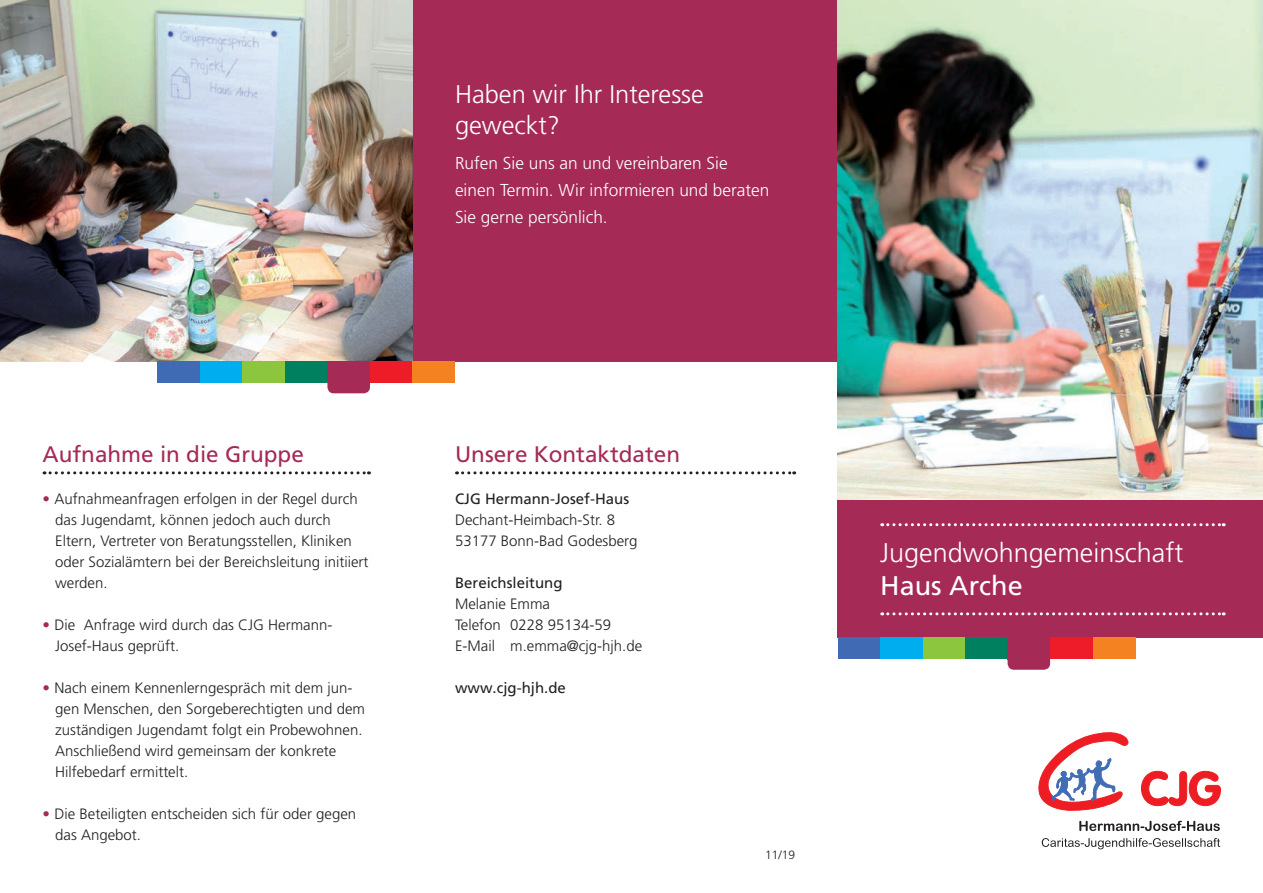
<style>
.page{position:relative;width:1263px;height:893px;background:#fff}
.page>*{position:absolute;margin:0;border:0;box-sizing:border-box;transform-origin:0 0}
.t1{font:300 27px "Frutiger LT Pro";color:#fff}
.t2{font:27px "Frutiger LT Pro";color:#fff}
.t3{font:300 25.5px/30.6px "Frutiger LT Pro";color:#fff}
.t4{font:22.5px "Frutiger LT Pro";color:#a52a56}
.t5{font:300 17.25px/27px "Frutiger LT Pro";color:#fff}
.t6{font:300 15px/21px "Frutiger LT Pro";color:#231f20}
.t7{font:15px "Frutiger LT Pro";color:#231f20}
.t8{font:300 12px "Frutiger LT Pro";color:#231f20}
.s1{color:#a52a56}
</style>
<div class="page">
<div style="left:838px;top:500px;width:425px;height:138px;background:#a52a56"></div>
<div style="left:412px;top:0;width:426px;height:361px;background:#a52a56"></div>
<img style="left:838px;top:0;width:425px;height:500px">
<img style="left:0;top:0;width:412px;height:361px">
<div style="left:157px;top:361px;width:43px;height:22px;background:#406ab4"></div>
<div style="left:200px;top:361px;width:42px;height:22px;background:#00aeef"></div>
<div style="left:242px;top:361px;width:43px;height:22px;background:#8bc63e"></div>
<div style="left:285px;top:361px;width:42px;height:22px;background:#00805f"></div>
<div style="left:370px;top:361px;width:42px;height:22px;background:#ee1c28"></div>
<div style="left:412px;top:361px;width:43px;height:22px;background:#f58220"></div>
<div style="left:327px;top:361px;width:43px;height:22px;background:#a52a56"></div>
<div style="left:838px;top:638px;width:42px;height:21px;background:#406ab4"></div>
<div style="left:880px;top:638px;width:43px;height:21px;background:#00aeef"></div>
<div style="left:923px;top:638px;width:42px;height:21px;background:#8bc63e"></div>
<div style="left:965px;top:638px;width:43px;height:21px;background:#00805f"></div>
<div style="left:1050px;top:638px;width:43px;height:21px;background:#ee1c28"></div>
<div style="left:1007px;top:638px;width:43px;height:32px;background:#a52a56;border-radius:6px"></div>
<div style="left:1093px;top:638px;width:42px;height:21px;background:#f58220"></div>
<div style="left:1008px;top:637px;width:42px;height:22px;background:#a52a56"></div>
<div style="left:327px;top:361px;width:43px;height:32px;background:#a52a56;border-radius:6px"></div>
<svg style="left:1079px;top:821px;width:141px;height:10px"></svg>
<svg style="left:1042px;top:838px;width:178px;height:11px"></svg>
<svg style="left:1141px;top:771px;width:79px;height:35px"></svg>
<svg style="left:1039px;top:733px;width:90px;height:78px"></svg>
<svg style="left:882px;top:523px;width:342px;height:3px"></svg>
<svg style="left:882px;top:612px;width:342px;height:3px"></svg>
<svg style="left:44px;top:471px;width:325px;height:3px"></svg>
<svg style="left:456px;top:471px;width:339px;height:3px"></svg>
<h2 class="t3" style="left:455px;top:79px;width:250px">Haben wir Ihr Interesse geweckt?</h2>
<p class="t5" style="left:455px;top:150px;width:316px">Rufen Sie uns an und vereinbaren Sie einen Termin. Wir informieren und beraten<br>Sie gerne persönlich.</p>
<h3 class="t4" style="left:43px;top:441px;width:263px">Aufnahme in die Gruppe</h3>
<p class="t6" style="left:55px;top:488px;width:315px;text-indent:-13px"><span class="s1">•</span> Aufnahmeanfragen erfolgen in der Regel durch das Jugendamt, können jedoch auch durch Eltern, Vertreter von Beratungsstellen, Kliniken oder Sozialämtern bei der Bereichsleitung initiiert werden.</p>
<p class="t6" style="left:55px;top:614px;width:279px;text-indent:-13px"><span class="s1">•</span> Die Anfrage wird durch das CJG Hermann-<br>Josef-Haus geprüft.</p>
<p class="t6" style="left:55px;top:677px;width:311px;text-indent:-13px"><span class="s1">•</span> Nach einem Kennenlerngespräch mit dem jun&shy;gen Menschen, den Sorgeberechtigten und dem zuständigen Jugendamt folgt ein Probewohnen.<br>Anschließend wird gemeinsam der konkrete Hilfebedarf ermittelt.</p>
<p class="t6" style="left:55px;top:803px;width:302px;text-indent:-13px"><span class="s1">•</span> Die Beteiligten entscheiden sich für oder gegen das Angebot.</p>
<h3 class="t4" style="left:455px;top:441px;width:227px">Unsere Kontaktdaten</h3>
<p class="t7" style="left:455px;top:490px;width:176px">CJG Hermann-Josef-Haus</p>
<p class="t6" style="left:455px;top:509px;width:184px">Dechant-Heimbach-Str. 8<br>53177 Bonn-Bad Godesberg</p>
<p class="t7" style="left:455px;top:574px;width:109px">Bereichsleitung</p>
<p class="t6" style="left:455px;top:593px;width:189px">Melanie Emma<br>Telefon 0228 95134-59<br>E-Mail m.emma@cjg-hjh.de</p>
<p class="t7" style="left:455px;top:679px;width:112px">www.cjg-hjh.de</p>
<h1 class="t1" style="left:880px;top:537px;width:305px">Jugendwohngemeinschaft</h1>
<h1 class="t2" style="left:880px;top:570px;width:144px">Haus Arche</h1>
<p class="t8" style="left:765px;top:848px;width:32px">11/19</p>
</div>
